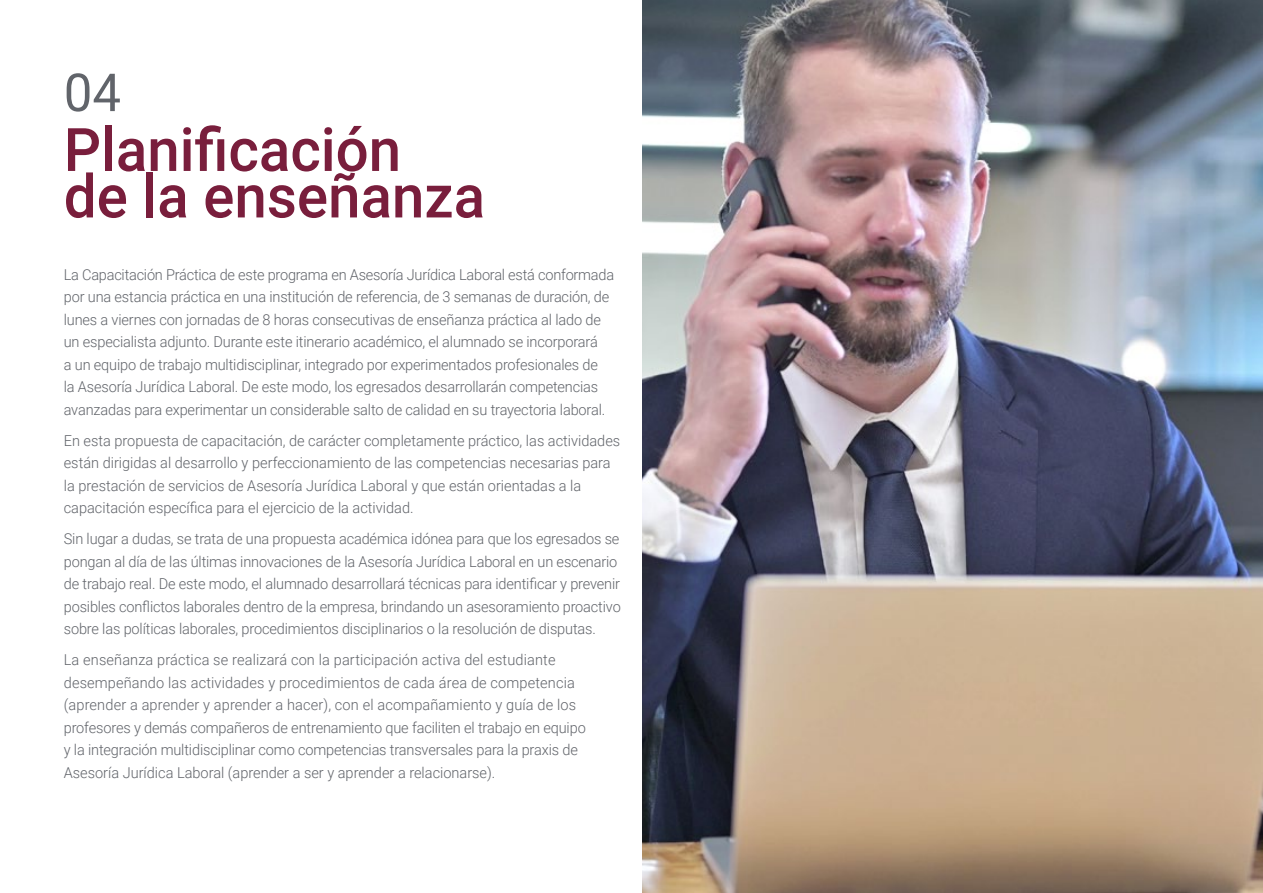
<style>
.page{position:relative;width:1263px;height:893px;background:#fff}
.page>*{position:absolute;margin:0;border:0;box-sizing:border-box;transform-origin:0 0}
.t1{font:500 60px/46.5px "Roboto";color:#791e3c}
.t2{font:52.5px "Roboto";color:#61646a}
.t3{font:300 15px/22.5px "Roboto";letter-spacing:-.01em;color:#61646a}
</style>
<div class="page">
<img style="left:642px;top:0;width:621px;height:893px">
<h2 class="t2" style="left:64px;top:56px;width:59px">04</h2>
<h1 class="t1" style="left:64px;top:124px;width:423px">Planificación<br>de la enseñanza</h1>
<p class="t3" style="left:64px;top:262px;width:552px">La Capacitación Práctica de este programa en Asesoría Jurídica Laboral está conformada por una estancia práctica en una institución de referencia, de 3 semanas de duración, de lunes a viernes con jornadas de 8 horas consecutivas de enseñanza práctica al lado de un especialista adjunto. Durante este itinerario académico, el alumnado se incorporará<br>a un equipo de trabajo multidisciplinar, integrado por experimentados profesionales de<br>la Asesoría Jurídica Laboral. De este modo, los egresados desarrollarán competencias avanzadas para experimentar un considerable salto de calidad en su trayectoria laboral.</p>
<p class="t3" style="left:64px;top:428px;width:558px">En esta propuesta de capacitación, de carácter completamente práctico, las actividades están dirigidas al desarrollo y perfeccionamiento de las competencias necesarias para la prestación de servicios de Asesoría Jurídica Laboral y que están orientadas a la capacitación específica para el ejercicio de la actividad.</p>
<p class="t3" style="left:64px;top:527px;width:559px">Sin lugar a dudas, se trata de una propuesta académica idónea para que los egresados se pongan al día de las últimas innovaciones de la Asesoría Jurídica Laboral en un escenario de trabajo real. De este modo, el alumnado desarrollará técnicas para identificar y prevenir posibles conflictos laborales dentro de la empresa, brindando un asesoramiento proactivo sobre las políticas laborales, procedimientos disciplinarios o la resolución de disputas.</p>
<p class="t3" style="left:64px;top:648px;width:523px">La enseñanza práctica se realizará con la participación activa del estudiante desempeñando las actividades y procedimientos de cada área de competencia (aprender a aprender y aprender a hacer), con el acompañamiento y guía de los profesores y demás compañeros de entrenamiento que faciliten el trabajo en equipo y la integración multidisciplinar como competencias transversales para la praxis de Asesoría Jurídica Laboral (aprender a ser y aprender a relacionarse).</p>
</div>
